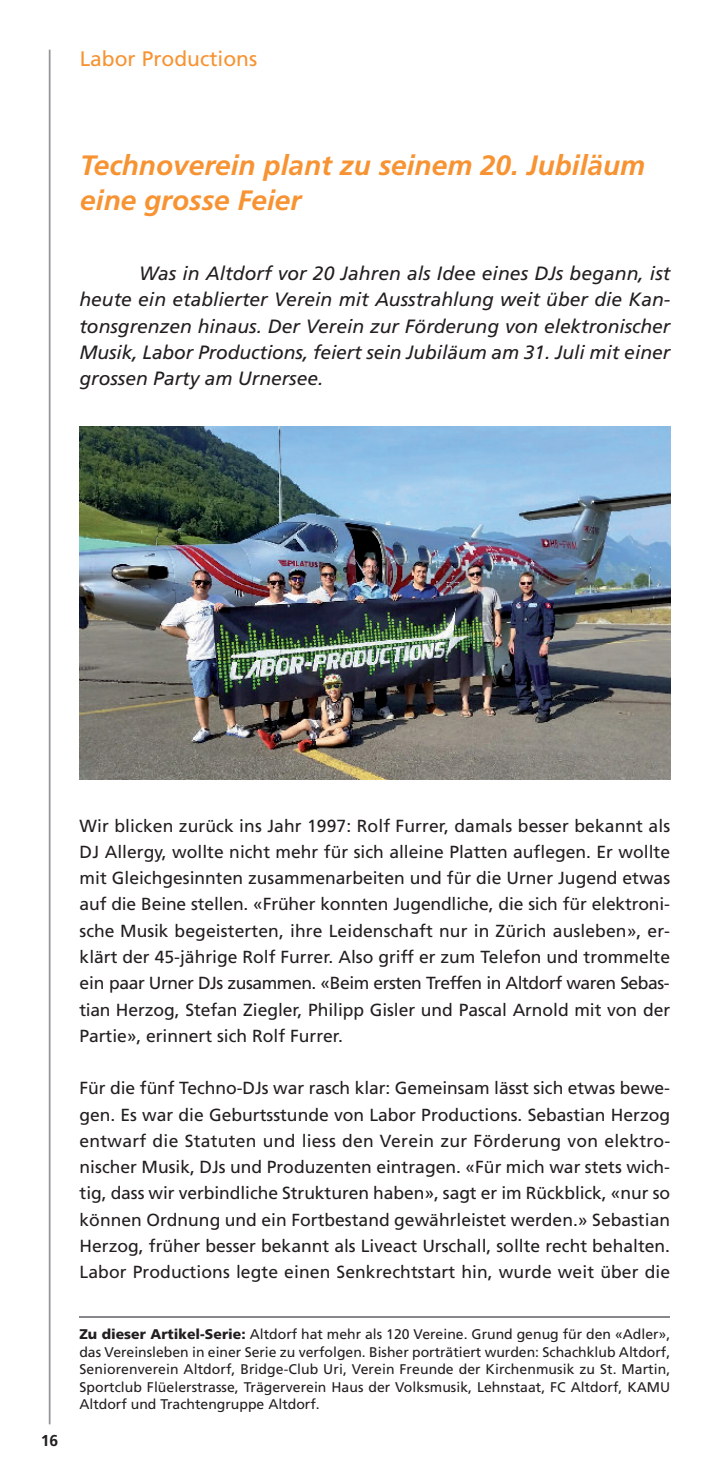
<style>
.page{position:relative;width:720px;height:1474px;background:#fff}
.page>*{position:absolute;margin:0;border:0;box-sizing:border-box;transform-origin:0 0}
.t1{font:italic 700 28px/35px "Frutiger";color:#f79332}
.t2{font:21px "Frutiger";color:#f79332}
.t3{font:italic 19.25px/26.2px "Frutiger";color:#231f20;text-align:justify}
.t4{font:17.5px/26.2px "Frutiger";color:#231f20;text-align:justify}
.t5{font:700 15.75px "Frutiger";color:#231f20}
.t6{font:14px/17.5px "Frutiger";color:#231f20;text-align:justify}
.s1{font-weight:900}
</style>
<div class="page">
<hr style="left:49px;top:50px;width:1px;height:1374px;background:#939598">
<img style="left:80px;top:426px;width:590px;height:353px">
<hr style="left:79px;top:1315px;width:591px;height:2px;background:#86888b">
<p class="t2" style="left:80px;top:50px;width:179px">Labor Productions</p>
<h1 class="t1" style="left:80px;top:150px;width:566px">Technoverein plant zu seinem 20. Jubiläum eine grosse Feier</h1>
<p class="t3" style="left:79px;top:262px;width:592px;text-indent:60px">Was in Altdorf vor 20 Jahren als Idee eines DJs begann, ist heute ein etablierter Verein mit Ausstrahlung weit über die Kan&shy;tonsgrenzen hinaus. Der Verein zur Förderung von elektronischer Musik, Labor Productions, feiert sein Jubiläum am 31. Juli mit einer grossen Party am Urnersee.</p>
<p class="t5" style="left:41px;top:1434px;width:19px">16</p>
<p class="t4" style="left:80px;top:813px;width:591px">Wir blicken zurück ins Jahr 1997: Rolf Furrer, damals besser bekannt als DJ Allergy, wollte nicht mehr für sich alleine Platten auflegen. Er wollte mit Gleichgesinnten zusammenarbeiten und für die Urner Jugend etwas auf die Beine stellen. «Früher konnten Jugendliche, die sich für elektroni&shy;sche Musik begeisterten, ihre Leidenschaft nur in Zürich ausleben», er&shy;klärt der 45-jährige Rolf Furrer. Also griff er zum Telefon und trommelte ein paar Urner DJs zusammen. «Beim ersten Treffen in Altdorf waren Sebas&shy;tian Herzog, Stefan Ziegler, Philipp Gisler und Pascal Arnold mit von der Partie», erinnert sich Rolf Furrer.</p>
<p class="t4" style="left:80px;top:1076px;width:592px">Für die fünf Techno-DJs war rasch klar: Gemeinsam lässt sich etwas bewe&shy;gen. Es war die Geburtsstunde von Labor Productions. Sebastian Herzog entwarf die Statuten und liess den Verein zur Förderung von elektro&shy;nischer Musik, DJs und Produzenten eintragen. «Für mich war stets wich&shy;tig, dass wir verbindliche Strukturen haben», sagt er im Rückblick, «nur so können Ordnung und ein Fortbestand gewährleistet werden.» Sebastian Herzog, früher besser bekannt als Liveact Urschall, sollte recht behalten.<br>Labor Productions legte einen Senkrechtstart hin, wurde weit über die</p>
<p class="t6" style="left:79px;top:1326px;width:592px"><span class="s1">Zu dieser Artikel-Serie:</span> Altdorf hat mehr als 120 Vereine. Grund genug für den «Adler», das Vereinsleben in einer Serie zu verfolgen. Bisher porträtiert wurden: Schachklub Altdorf, Seniorenverein Altdorf, Bridge-Club Uri, Verein Freunde der Kirchenmusik zu St. Martin, Sportclub Flüelerstrasse, Trägerverein Haus der Volksmusik, Lehnstaat, FC Altdorf, KAMU Altdorf und Trachtengruppe Altdorf.</p>
</div>
